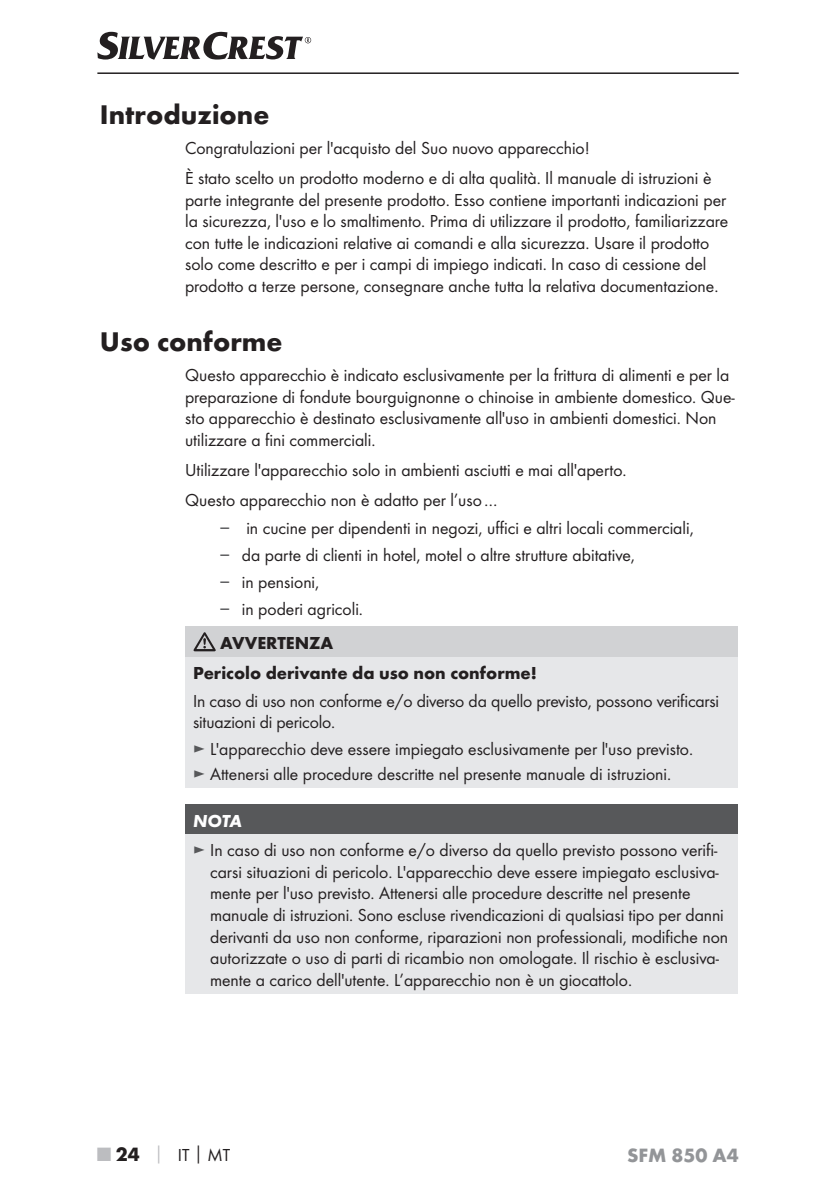
<style>
.page{position:relative;width:839px;height:1190px;background:#fff}
.page>*{position:absolute;margin:0;border:0;box-sizing:border-box;transform-origin:0 0}
.t1{font:700 28px "Futura";color:#231f20}
.t2{font:700 20px "Futura";color:#939598}
.t3{font:18px/21.6px "Futura Boo";color:#231f20}
.t4{font:700 18px/30.2px "Futura";color:#231f20}
.t5{font:italic 700 18px "Futura";color:#fff}
.s1{font-family:"Verdana";color:#57585a}
.s2{color:#57585a}
.s3{font-family:"Futura";font-weight:700;font-size:20px;color:#bcbdc0}
.s4{font-family:"Futura";font-weight:700;font-size:20px}
.s5{font-family:"Futura";font-weight:700;color:#bcbdc0}
.s6{font-family:"Futura";font-weight:700}
</style>
<div class="page">
<hr style="left:97px;top:72px;width:641px;height:2px;background:#231f20">
<svg style="left:97px;top:32px;width:214px;height:28px"></svg>
<div style="left:185px;top:626px;width:551px;height:31px;background:#d1d2d4"></div>
<div style="left:185px;top:657px;width:551px;height:131px;background:#e6e7e9"></div>
<svg style="left:193px;top:632px;width:22px;height:19px"></svg>
<div style="left:185px;top:804px;width:552px;height:30px;background:#57585a"></div>
<div style="left:185px;top:834px;width:552px;height:159px;background:#e6e7e9"></div>
<h1 class="t1" style="left:100px;top:103px;width:171px">Introduzione</h1>
<p class="t3" style="left:185px;top:134px;width:527px;line-height:30px">Congratulazioni per l'acquisto del Suo nuovo apparecchio!<br>È stato scelto un prodotto moderno e di alta qualità. Il manuale di istruzioni è</p>
<p class="t3" style="left:185px;top:190px;width:544px">parte integrante del presente prodotto. Esso contiene importanti indicazioni per la sicurezza, l'uso e lo smaltimento. Prima di utilizzare il prodotto, familiarizzare con tutte le indicazioni relative ai comandi e alla sicurezza. Usare il prodotto solo come descritto e per i campi di impiego indicati. In caso di cessione del prodotto a terze persone, consegnare anche tutta la relativa documentazione.</p>
<h1 class="t1" style="left:100px;top:331px;width:184px">Uso conforme</h1>
<p class="t3" style="left:185px;top:365px;width:550px">Questo apparecchio è indicato esclusivamente per la frittura di alimenti e per la preparazione di fondute bourguignonne o chinoise in ambiente domestico. Que&shy;sto apparecchio è destinato esclusivamente all'uso in ambienti domestici. Non utilizzare a fini commerciali.</p>
<p class="t3" style="left:185px;top:456px;width:443px;line-height:30px">Utilizzare l'apparecchio solo in ambienti asciutti e mai all'aperto.<br>Questo apparecchio non è adatto per l’uso …</p>
<p class="t3" style="left:219px;top:518px;width:476px"><span class="s1">–</span> in cucine per dipendenti in negozi, uffici e altri locali commerciali,</p>
<p class="t3" style="left:219px;top:545px;width:417px"><span class="s1">–</span> da parte di clienti in hotel, motel o altre strutture abitative,</p>
<p class="t3" style="left:219px;top:572px;width:102px"><span class="s1">–</span> in pensioni,</p>
<p class="t3" style="left:219px;top:599px;width:145px"><span class="s1">–</span> in poderi agricoli.</p>
<p class="t4" style="left:193px;top:629px;width:345px;text-indent:27px">AVVERTENZA<br>Pericolo derivante da uso non conforme!</p>
<p class="t3" style="left:193px;top:690px;width:527px">In caso di uso non conforme e/o diverso da quello previsto, possono verificarsi situazioni di pericolo.</p>
<p class="t3" style="left:193px;top:738px;width:501px;line-height:24.4px"><span class="s2">►</span> L'apparecchio deve essere impiegato esclusivamente per l'uso previsto. <span class="s2">►</span> Attenersi alle procedure descritte nel presente manuale di istruzioni.</p>
<p class="t5" style="left:193px;top:814px;width:50px">NOTA</p>
<p class="t3" style="left:210px;top:840px;width:519px;text-indent:-17px"><span class="s2">►</span> In caso di uso non conforme e/o diverso da quello previsto possono verifi&shy;carsi situazioni di pericolo. L'apparecchio deve essere impiegato esclusiva&shy;mente per l'uso previsto. Attenersi alle procedure descritte nel presente manuale di istruzioni. Sono escluse rivendicazioni di qualsiasi tipo per danni derivanti da uso non conforme, riparazioni non professionali, modifiche non autorizzate o uso di parti di ricambio non omologate. Il rischio è esclusiva&shy;mente a carico dell'utente. L’apparecchio non è un giocattolo.</p>
<p class="t3" style="left:97px;top:1145px;width:134px"><span class="s3">■</span> <span class="s4">24</span> <span class="s5">│</span> IT<span class="s6">│</span>MT</p>
<p class="t2" style="left:626px;top:1147px;width:113px">SFM 850 A4</p>
</div>
